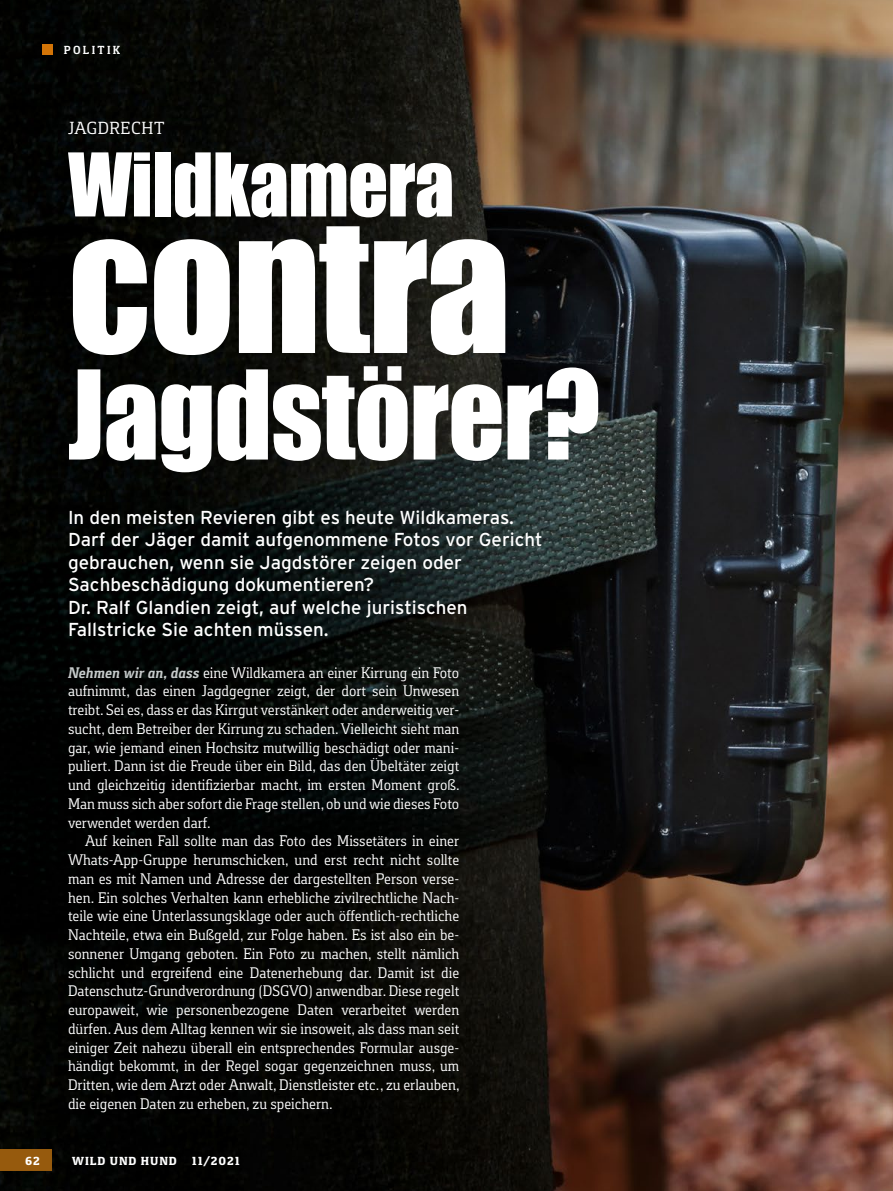
<style>
.page{position:relative;width:893px;height:1191px;background:#fff}
.page>*{position:absolute;margin:0;border:0;box-sizing:border-box;transform-origin:0 0}
.Artikel__Headline_Fo{font:172.5px "Impact";letter-spacing:-.01em;color:#fff}
.Artikel__Headline_Fo-2{font:114px "Impact";letter-spacing:-.01em;color:#fff}
.Artikel__Headline_Fo-3{font:81px "Impact";letter-spacing:-.01em;color:#fff}
.Artikel__Vorspann{font:18.75px/22.5px "Parey Interstate";color:#fff}
.Artikel__Dachzeile{font:18px "Foral Pro";letter-spacing:.03em;color:#fff}
.Artikel__Text_Einzug{font:15.75px/18.8px "Foral Pro";color:#fff;text-align:justify}
.Artikel__Text_ohne_E{font:15.75px/18.8px "Foral Pro";color:#fff;text-align:justify}
.Fuss__Abschnitt{font:800 12px "Foral Pro";letter-spacing:.075em;color:#fff}
.Rubrikenkopf{font:700 12px "Foral Pro";letter-spacing:.2em;color:#fff}
.s1{font-weight:700;font-style:italic;color:#c6cbcb}
</style>
<div class="page">
<img style="left:0;top:0;width:893px;height:1191px">
<img style="left:797px;top:23px;width:96px;height:1098px">
<div style="left:0;top:1149px;width:51px;height:21px;background:#965a0d"></div>
<div style="left:43px;top:44px;width:10px;height:10px;background:#d37407"></div>
<p class="Rubrikenkopf" style="left:64px;top:43px;width:58px">POLITIK</p>
<p class="Artikel__Dachzeile" style="left:68px;top:117px;width:98px">JAGDRECHT</p>
<p class="Artikel__Headline_Fo-3" style="left:68px;top:122px;width:388px">Wildkamera</p>
<p class="Artikel__Headline_Fo" style="left:68px;top:151px;width:444px">contra</p>
<p class="Artikel__Headline_Fo-2" style="left:68px;top:326px;width:534px">Jagdstörer?</p>
<p class="Artikel__Vorspann" style="left:68px;top:506px;width:476px">In den meisten Revieren gibt es heute Wildkameras.<br>Darf der Jäger damit aufgenommene Fotos vor Gericht gebrauchen, wenn sie Jagdstörer zeigen oder Sachbeschädigung dokumentieren?<br>Dr. Ralf Glandien zeigt, auf welche juristischen Fallstricke Sie achten müssen.</p>
<p class="Artikel__Text_ohne_E" style="left:68px;top:662px;width:394px"><span class="s1">Nehmen wir an, dass</span> eine Wildkamera an einer Kirrung ein Foto aufnimmt, das einen Jagdgegner zeigt, der dort sein Unwesen treibt. Sei es, dass er das Kirrgut verstänkert oder anderweitig ver&shy;sucht, dem Betreiber der Kirrung zu schaden. Vielleicht sieht man gar, wie jemand einen Hochsitz mutwillig beschädigt oder mani&shy;puliert. Dann ist die Freude über ein Bild, das den Übeltäter zeigt und gleichzeitig identifizierbar macht, im ersten Moment groß.<br>Man muss sich aber sofort die Frage stellen, ob und wie dieses Foto verwendet werden darf.</p>
<p class="Artikel__Text_Einzug" style="left:68px;top:831px;width:394px;text-indent:17px">Auf keinen Fall sollte man das Foto des Missetäters in einer Whats-App-Gruppe herumschicken, und erst recht nicht sollte man es mit Namen und Adresse der dargestellten Person verse&shy;hen. Ein solches Verhalten kann erhebliche zivilrechtliche Nach&shy;teile wie eine Unterlassungsklage oder auch öffentlich-rechtliche Nachteile, etwa ein Bußgeld, zur Folge haben. Es ist also ein be&shy;sonnener Umgang geboten. Ein Foto zu machen, stellt nämlich schlicht und ergreifend eine Datenerhebung dar. Damit ist die Datenschutz-Grundverordnung (DSGVO) anwendbar. Diese regelt europaweit, wie personenbezogene Daten verarbeitet werden dürfen. Aus dem Alltag kennen wir sie insoweit, als dass man seit einiger Zeit nahezu überall ein entsprechendes Formular ausge&shy;händigt bekommt, in der Regel sogar gegenzeichnen muss, um Dritten, wie dem Arzt oder Anwalt, Dienstleister etc., zu erlauben, die eigenen Daten zu erheben, zu speichern.</p>
<p class="Fuss__Abschnitt" style="left:25px;top:1154px;width:16px">62</p>
<p class="Fuss__Abschnitt" style="left:72px;top:1153px;width:106px">WILD UND HUND</p>
<p class="Fuss__Abschnitt" style="left:192px;top:1153px;width:49px">11/2021</p>
</div>
